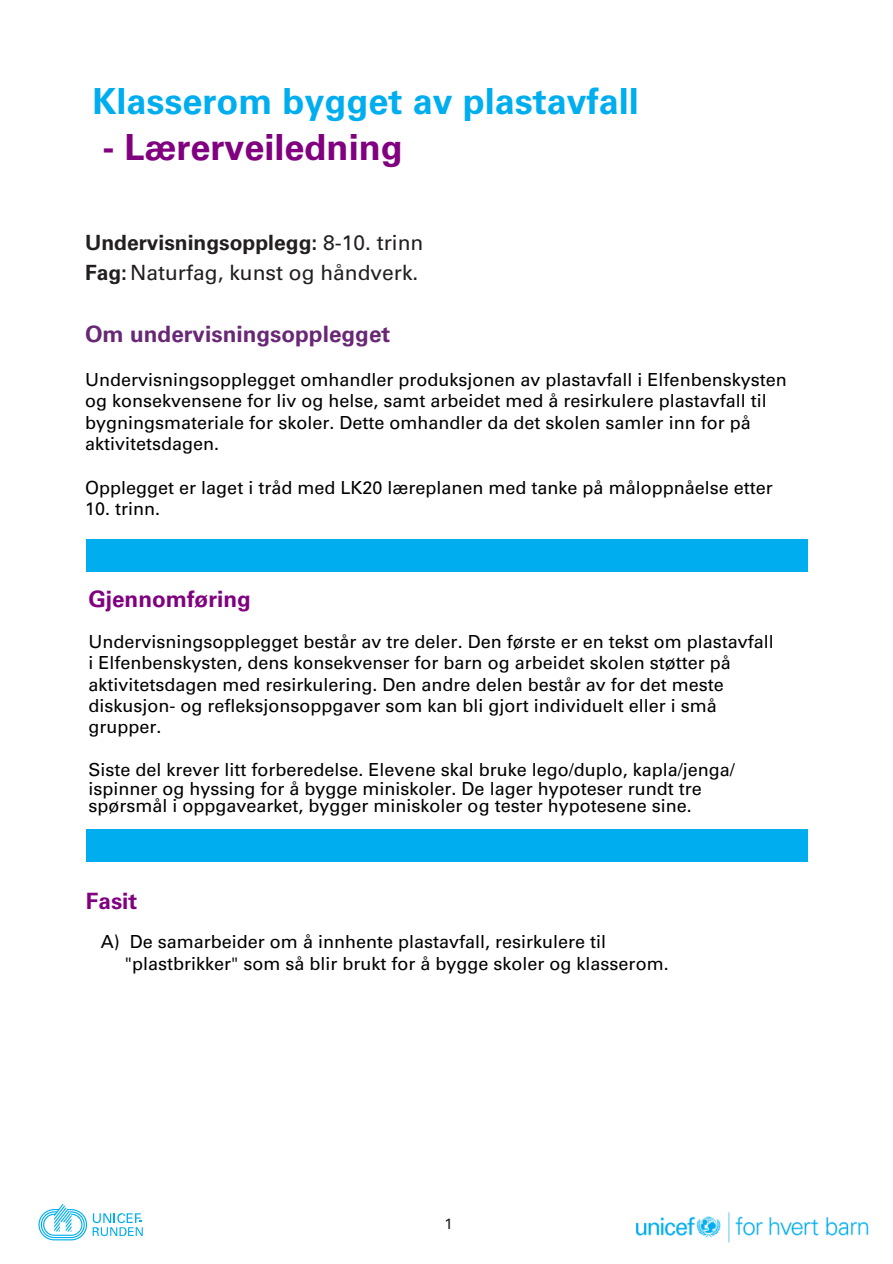
<style>
.page{position:relative;width:893px;height:1264px;background:#fff}
.page>*{position:absolute;margin:0;border:0;box-sizing:border-box;transform-origin:0 0}
.t1{font:700 36px "Univers LT Pro 65";color:#00aeef}
.t2{font:700 36px "Univers LT Pro 65";color:#800080}
.t3{font:700 22.5px "Univers LT Pro 65";color:#692875}
.t4{font:700 22.5px "Univers LT Pro 65";color:#800080}
.t5{font:700 21px "Univers LT Pro 65";color:#231f20}
.t6{font:21px "Univers LT Pro 55 Roman";color:#231f20}
.t7{font:18px/21.1px "Univers LT Pro 55 Roman";color:#000}
.t8{font:15px "Univers LT Pro 55 Roman";color:#231f20}
.s1{font-family:"Univers LT Pro 55 Roman";font-weight:400}
.s2{font-family:"Univers LT Pro 65";font-weight:700}
</style>
<div class="page">
<img style="left:635px;top:1212px;width:234px;height:31px">
<div style="left:86px;top:539px;width:721px;height:32px;background:#00aeef"></div>
<svg style="left:38px;top:1204px;width:49px;height:36px"></svg>
<svg style="left:93px;top:1213px;width:50px;height:23px"></svg>
<div style="left:86px;top:829px;width:721px;height:32px;background:#00aeef"></div>
<h4 class="t1" style="left:92px;top:76px;width:548px">Klasserom bygget av plastavfall</h4>
<h4 class="t2" style="left:102px;top:122px;width:302px">- Lærerveiledning</h4>
<p class="t5" style="left:85px;top:235px;width:340px">Undervisningsopplegg: <span class="s1">8-10. trinn</span></p>
<p class="t6" style="left:85px;top:257px;width:335px"><span class="s2">Fag:</span> Naturfag, kunst og håndverk.</p>
<p class="t3" style="left:85px;top:325px;width:307px">Om undervisningsopplegget</p>
<p class="t7" style="left:85px;top:367px;width:703px;line-height:21.6px">Undervisningsopplegget omhandler produksjonen av plastavfall i Elfenbenskysten og konsekvensene for liv og helse, samt arbeidet med å resirkulere plastavfall til bygningsmateriale for skoler. Dette omhandler da det skolen samler inn for på aktivitetsdagen.</p>
<p class="t7" style="left:85px;top:476px;width:689px">Opplegget er laget i tråd med LK20 læreplanen med tanke på måloppnåelse etter</p>
<p class="t7" style="left:85px;top:497px;width:77px">10. trinn.</p>
<p class="t4" style="left:88px;top:583px;width:164px">Gjennomføring</p>
<p class="t7" style="left:88px;top:630px;width:687px">Undervisningsopplegget består av tre deler. Den første er en tekst om plastavfall i Elfenbenskysten, dens konsekvenser for barn og arbeidet skolen støtter på aktivitetsdagen med resirkulering. Den andre delen består av for det meste diskusjon- og refleksjonsoppgaver som kan bli gjort individuelt eller i små grupper.</p>
<p class="t7" style="left:88px;top:760px;width:648px;line-height:17.9px">Siste del krever litt forberedelse. Elevene skal bruke lego/duplo, kapla/jenga/ ispinner og hyssing for å bygge miniskoler. De lager hypoteser rundt tre spørsmål i oppgavearket, bygger miniskoler og tester hypotesene sine.</p>
<p class="t4" style="left:86px;top:885px;width:53px">Fasit</p>
<p class="t7" style="left:125px;top:930px;width:545px;line-height:21.6px;text-indent:-24px">A) De samarbeider om å innhente plastavfall, resirkulere til "plastbrikker" som så blir brukt for å bygge skoler og klasserom.</p>
<h2 class="t8" style="left:444px;top:1218px;width:10px">1</h2>
</div>
